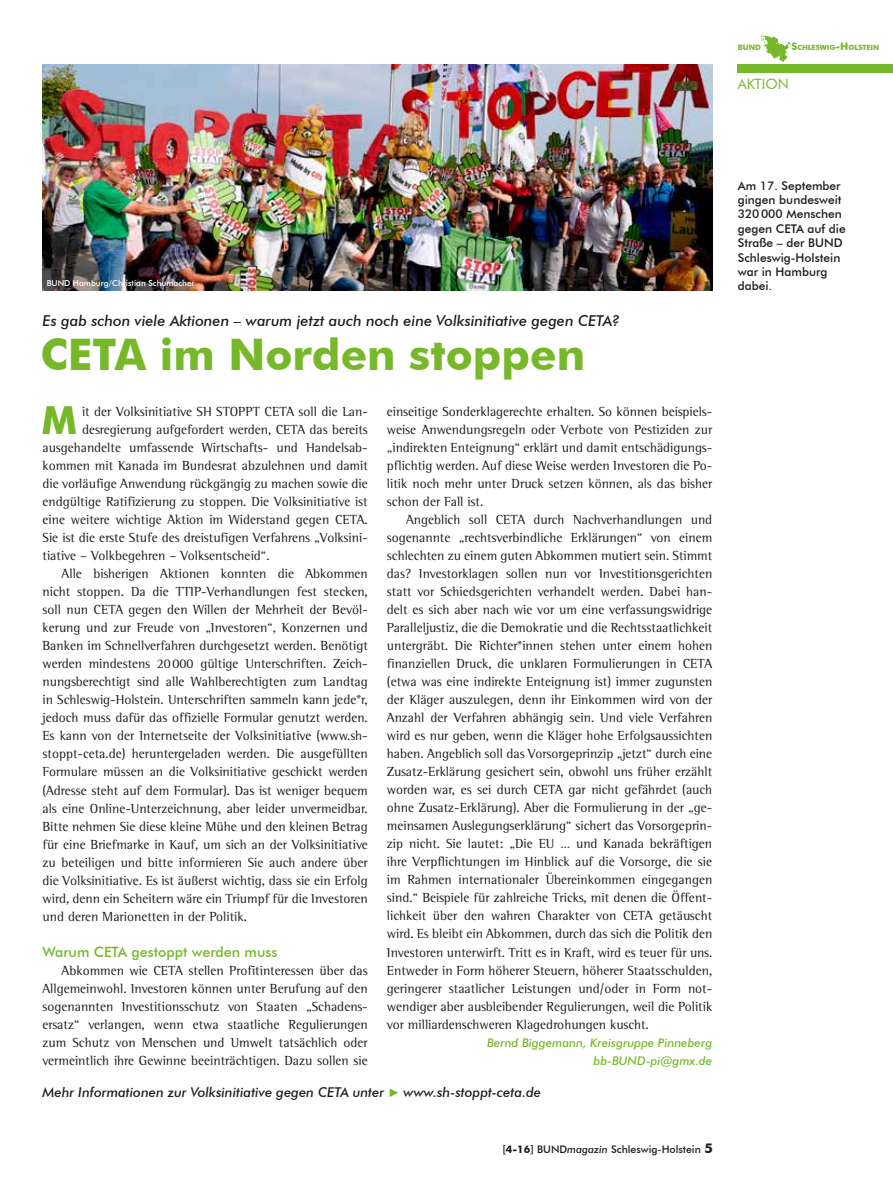
<style>
.page{position:relative;width:893px;height:1191px;background:#fff}
.page>*{position:absolute;margin:0;border:0;box-sizing:border-box;transform-origin:0 0}
.t1{font:700 43.5px "Futura BT";color:#76b82a}
.t2{font:700 38.7px "Futura BT";color:#76b82a}
.t3{font:italic 500 15px "Futura BT";color:#1d1d1b}
.t4{font:500 14.25px "Futura BT";color:#76b82a}
.t5{font:14.25px "Futura BT";color:#76b82a}
.t6{font:13.5px/18px "Agfa Rotis Semi Serif";color:#1d1d1b;text-align:justify}
.t7{font:italic 500 13.5px "Futura BT";color:#1d1d1b}
.t8{font:500 12px/14.4px "Futura BT";color:#1d1d1b}
.t9{font:italic 500 12px/18px "Futura BT";color:#76b82a;text-align:right}
.t10{font:500 10.5px "Futura BT";color:#1d1d1b}
.t11{font:500 8.25px "Futura BT";color:#fff}
.t12{font:700 7.65px "Futura BT";color:#76b82a}
.t13{font:700 7.2px "Futura BT";color:#76b82a}
.s1{font-size:10.2px}
.s2{font-family:"Times New Roman";font-weight:400;font-style:normal;font-size:12px;color:#76b82a}
.s3{font-family:"Agfa Rotis Sans Serif";font-weight:700}
.s4{font-weight:700}
.s5{font-style:italic}
.s6{font-weight:700;font-size:13.5px}
</style>
<div class="page">
<img style="left:43px;top:65px;width:669px;height:225px">
<div style="left:738px;top:64px;width:155px;height:8px;background:#76b82a"></div>
<svg style="left:761px;top:33px;width:30px;height:29px"></svg>
<p class="t12" style="left:738px;top:43px;width:25px">BUND</p>
<p class="t13" style="left:791px;top:44px;width:89px"><span class="s1">S</span>CHLESWIG<span class="s1">-H</span> OLSTEIN</p>
<p class="t5" style="left:738px;top:75px;width:53px">AKTION</p>
<p class="t11" style="left:47px;top:278px;width:149px">BUND Hamburg/Christian Schumacher</p>
<p class="t3" style="left:43px;top:312px;width:579px">Es gab schon viele Aktionen – warum jetzt auch noch eine Volksinitiative gegen CETA?</p>
<h1 class="t1" style="left:41px;top:328px;width:546px">CETA im Norden stoppen</h1>
<h2 class="t2" style="left:41px;top:397px;width:37px">M</h2>
<p class="t6" style="left:82px;top:403px;width:287px">it der Volksinitiative SH STOPPT CETA soll die Lan-</p>
<p class="t6" style="left:387px;top:403px;width:327px">einseitige Sonderklagerechte erhalten. So können beispiels&shy;weise Anwendungsregeln oder Verbote von Pestiziden zur „indirekten Enteignung“ erklärt und damit entschädigungs&shy;pflichtig werden. Auf diese Weise werden Investoren die Po&shy;litik noch mehr unter Druck setzen können, als das bisher schon der Fall ist.</p>
<p class="t6" style="left:387px;top:511px;width:327px;text-indent:19px">Angeblich soll CETA durch Nachverhandlungen und sogenannte „rechtsverbindliche Erklärungen“ von einem schlechten zu einem guten Abkommen mutiert sein. Stimmt das? Investorklagen sollen nun vor Investitionsgerichten statt vor Schiedsgerichten verhandelt werden. Dabei han&shy;delt es sich aber nach wie vor um eine verfassungswidrige Paralleljustiz, die die Demokratie und die Rechtsstaatlichkeit untergräbt. Die Richter*innen stehen unter einem hohen finanziellen Druck, die unklaren Formulierungen in CETA (etwa was eine indirekte Enteignung ist) immer zugunsten der Kläger auszulegen, denn ihr Einkommen wird von der Anzahl der Verfahren abhängig sein. Und viele Verfahren wird es nur geben, wenn die Kläger hohe Erfolgsaussichten haben. Angeblich soll das Vorsorgeprinzip „jetzt“ durch eine Zusatz-Erklärung gesichert sein, obwohl uns früher erzählt worden war, es sei durch CETA gar nicht gefährdet (auch ohne Zusatz-Erklärung). Aber die Formulierung in der „ge&shy;meinsamen Auslegungserklärung“ sichert das Vorsorgeprin&shy;zip nicht. Sie lautet: „Die EU … und Kanada bekräftigen ihre Verpflichtungen im Hinblick auf die Vorsorge, die sie im Rahmen internationaler Übereinkommen eingegangen sind.“ Beispiele für zahlreiche Tricks, mit denen die Öffent&shy;lichkeit über den wahren Charakter von CETA getäuscht wird. Es bleibt ein Abkommen, durch das sich die Politik den Investoren unterwirft. Tritt es in Kraft, wird es teuer für uns.<br>Entweder in Form höherer Steuern, höherer Staatsschulden, geringerer staatlicher Leistungen und/oder in Form not&shy;wendiger aber ausbleibender Regulierungen, weil die Politik vor milliardenschweren Klagedrohungen kuscht.</p>
<p class="t9" style="left:487px;top:1033px;width:227px">Bernd Biggemann, Kreisgruppe Pinneberg bb-BUND-pi@gmx.de</p>
<p class="t7" style="left:43px;top:1083px;width:500px">Mehr Informationen zur Volksinitiative gegen CETA unter <span class="s2">►</span> www.sh-stoppt-ceta.de</p>
<p class="t6" style="left:82px;top:421px;width:287px">desregierung aufgefordert werden, CETA das bereits</p>
<p class="t6" style="left:43px;top:439px;width:327px">ausgehandelte umfassende Wirtschafts- und Handelsab-</p>
<p class="t6" style="left:43px;top:457px;width:327px">kommen mit Kanada im Bundesrat abzulehnen und damit</p>
<p class="t6" style="left:43px;top:475px;width:327px">die vorläufige Anwendung rückgängig zu machen sowie die</p>
<p class="t6" style="left:43px;top:493px;width:327px">endgültige Ratifizierung zu stoppen. Die Volksinitiative ist</p>
<p class="t6" style="left:43px;top:511px;width:327px">eine weitere wichtige Aktion im Widerstand gegen CETA.</p>
<p class="t6" style="left:43px;top:529px;width:327px">Sie ist die erste Stufe des dreistufigen Verfahrens „Volksini-</p>
<p class="t6" style="left:43px;top:547px;width:229px">tiative – Volkbegehren – Volksentscheid“.</p>
<p class="t6" style="left:62px;top:565px;width:308px">Alle bisherigen Aktionen konnten die Abkommen</p>
<p class="t6" style="left:43px;top:583px;width:327px">nicht stoppen. Da die TTIP-Verhandlungen fest stecken,</p>
<p class="t6" style="left:43px;top:601px;width:327px">soll nun CETA gegen den Willen der Mehrheit der Bevöl-</p>
<p class="t6" style="left:43px;top:619px;width:327px">kerung und zur Freude von „Investoren“, Konzernen und</p>
<p class="t6" style="left:43px;top:637px;width:327px">Banken im Schnellverfahren durchgesetzt werden. Benötigt</p>
<p class="t6" style="left:43px;top:655px;width:327px">werden mindestens 20000 gültige Unterschriften. Zeich-</p>
<p class="t6" style="left:43px;top:673px;width:327px">nungsberechtigt sind alle Wahlberechtigten zum Landtag</p>
<p class="t6" style="left:43px;top:691px;width:327px">in Schleswig-Holstein. Unterschriften sammeln kann jede*r,</p>
<p class="t6" style="left:43px;top:709px;width:327px">jedoch muss dafür das offizielle Formular genutzt werden.</p>
<p class="t6" style="left:43px;top:727px;width:327px">Es kann von der Internetseite der Volksinitiative (www.sh-</p>
<p class="t6" style="left:43px;top:745px;width:327px">stoppt-ceta.de) heruntergeladen werden. Die ausgefüllten</p>
<p class="t6" style="left:43px;top:763px;width:327px">Formulare müssen an die Volksinitiative geschickt werden</p>
<p class="t6" style="left:43px;top:781px;width:327px">(Adresse steht auf dem Formular). Das ist weniger bequem</p>
<p class="t6" style="left:43px;top:799px;width:327px">als eine Online-Unterzeichnung, aber leider unvermeidbar.</p>
<p class="t6" style="left:43px;top:817px;width:327px">Bitte nehmen Sie diese kleine Mühe und den kleinen Betrag</p>
<p class="t6" style="left:43px;top:835px;width:327px">für eine Briefmarke in Kauf, um sich an der Volksinitiative</p>
<p class="t6" style="left:43px;top:853px;width:327px">zu beteiligen und bitte informieren Sie auch andere über</p>
<p class="t6" style="left:43px;top:871px;width:327px">die Volksinitiative. Es ist äußerst wichtig, dass sie ein Erfolg</p>
<p class="t6" style="left:43px;top:889px;width:327px">wird, denn ein Scheitern wäre ein Triumpf für die Investoren</p>
<p class="t6" style="left:43px;top:907px;width:206px">und deren Marionetten in der Politik.</p>
<p class="t4" style="left:43px;top:943px;width:236px">Warum CETA gestoppt werden muss</p>
<p class="t6" style="left:43px;top:961px;width:327px;text-indent:19px">Abkommen wie CETA stellen Profitinteressen über das Allgemeinwohl. Investoren können unter Berufung auf den sogenannten Investitionsschutz von Staaten „Schadens&shy;ersatz“ verlangen, wenn etwa staatliche Regulierungen zum Schutz von Menschen und Umwelt tatsächlich oder vermeintlich ihre Gewinne beeinträchtigen. Dazu sollen sie</p>
<p class="t10" style="left:502px;top:1142px;width:212px"><span class="s3">[</span><span class="s4">4-16</span><span class="s3">]</span> BUND<span class="s5">magazin</span> Schleswig-Holstein <span class="s6">5</span></p>
<p class="t8" style="left:738px;top:178px;width:109px">Am 17. September gingen bundesweit<br>320000 Menschen gegen CETA auf die<br>Straße – der BUND<br>Schleswig-Holstein war in Hamburg dabei.</p>
</div>
